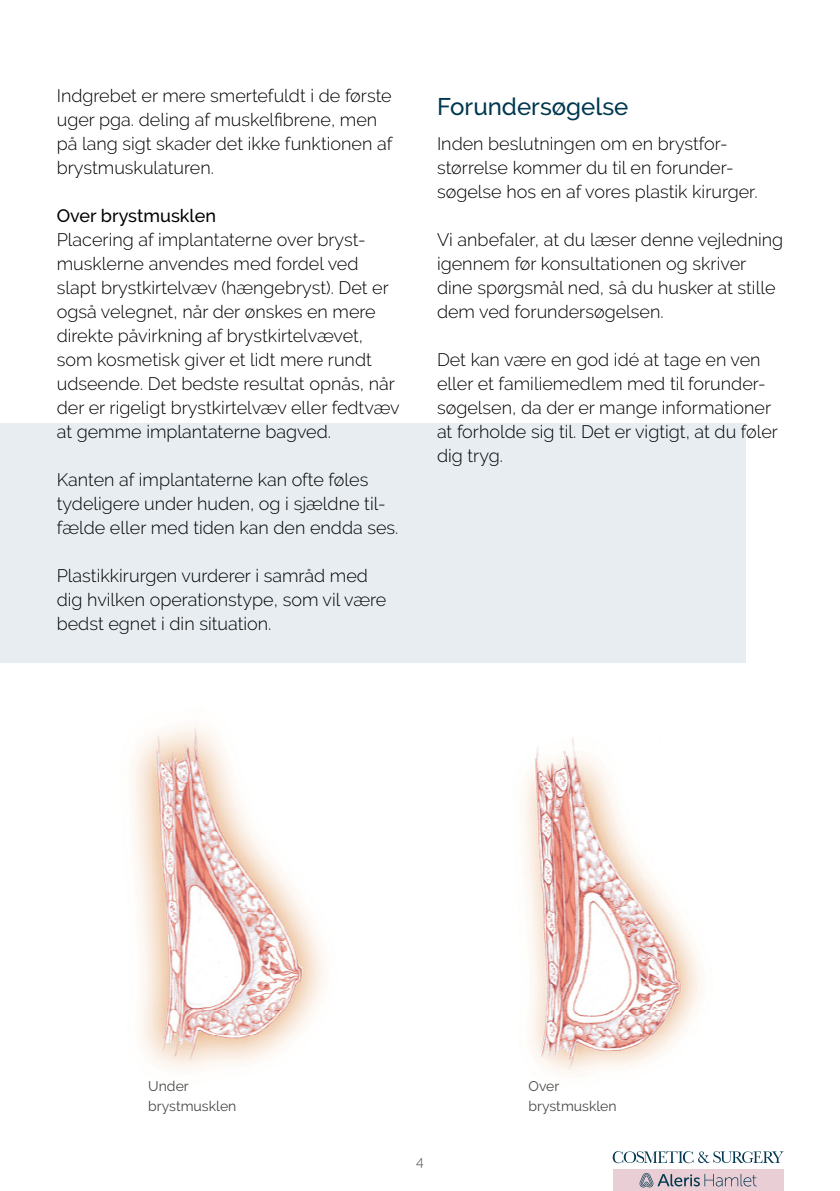
<style>
.page{position:relative;width:840px;height:1191px;background:#fff}
.page>*{position:absolute;margin:0;border:0;box-sizing:border-box;transform-origin:0 0}
.t1{font:500 24px "Raleway";color:#00384f}
.t2{font:300 18px/24px "Raleway";color:#000}
.t3{font:500 18px "Raleway";color:#000}
.t4{font:14px/20px "Raleway";color:#484847}
.t5{font:300 14px "Raleway";color:#484847}
</style>
<div class="page">
<div style="left:0;top:423px;width:745px;height:240px;background:#e7edf1"></div>
<img style="left:132px;top:725px;width:193px;height:345px">
<img style="left:523px;top:738px;width:179px;height:337px">
<div style="left:612px;top:1169px;width:170px;height:22px;background:#e9cfd5"></div>
<svg style="left:639px;top:1173px;width:117px;height:14px"></svg>
<svg style="left:612px;top:1151px;width:170px;height:12px"></svg>
<p class="t2" style="left:57px;top:84px;width:337px">Indgrebet er mere smertefuldt i de første uger pga. deling af muskelfibrene, men på lang sigt skader det ikke funktionen af brystmuskulaturen.</p>
<p class="t3" style="left:57px;top:205px;width:161px">Over brystmusklen</p>
<p class="t2" style="left:57px;top:228px;width:344px">Placering af implantaterne over bryst&shy;musklerne anvendes med fordel ved slapt brystkirtelvæv (hængebryst). Det er også velegnet, når der ønskes en mere direkte påvirkning af brystkirtelvævet, som kosmetisk giver et lidt mere rundt udseende. Det bedste resultat opnås, når der er rigeligt brystkirtelvæv eller fedtvæv at gemme implantaterne bagved.</p>
<p class="t2" style="left:57px;top:467px;width:343px">Kanten af implantaterne kan ofte føles tydeligere under huden, og i sjældne til&shy;fælde eller med tiden kan den endda ses.</p>
<p class="t2" style="left:57px;top:563px;width:331px">Plastikkirurgen vurderer i samråd med dig hvilken operationstype, som vil være bedst egnet i din situation.</p>
<h1 class="t1" style="left:437px;top:93px;width:193px">Forundersøgelse</h1>
<p class="t2" style="left:437px;top:132px;width:322px">Inden beslutningen om en brystfor&shy;størrelse kommer du til en forunder&shy;søgelse hos en af vores plastik kirurger.</p>
<p class="t2" style="left:437px;top:228px;width:347px">Vi anbefaler, at du læser denne vejledning igennem før konsultationen og skriver dine spørgsmål ned, så du husker at stille dem ved forundersøgelsen.</p>
<p class="t2" style="left:437px;top:348px;width:342px">Det kan være en god idé at tage en ven eller et familiemedlem med til forunder&shy;søgelsen, da der er mange informationer at forholde sig til. Det er vigtigt, at du føler dig tryg.</p>
<p class="t4" style="left:148px;top:1076px;width:90px">Under brystmusklen</p>
<p class="t4" style="left:528px;top:1076px;width:90px">Over brystmusklen</p>
<p class="t5" style="left:416px;top:1153px;width:9px">4</p>
</div>
